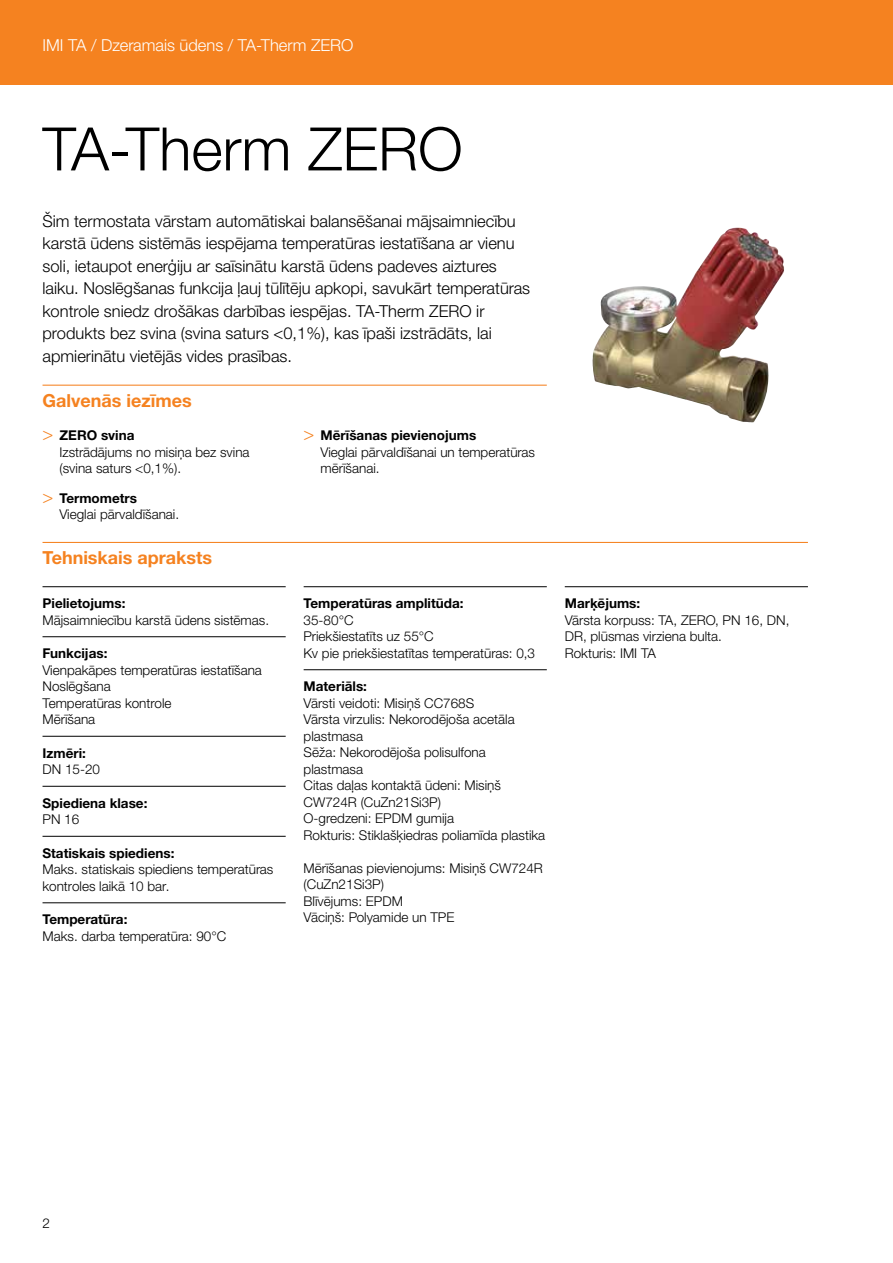
<style>
.page{position:relative;width:893px;height:1263px;background:#fff}
.page>*{position:absolute;margin:0;border:0;box-sizing:border-box;transform-origin:0 0}
.t1{font:300 60px "Helvetica Neue LTW1 G";color:#000}
.t2{font:700 18px "Helvetica Neue LTW1 G";color:#f58220}
.t3{font:300 16.5px/22.5px "Helvetica Neue LTW1 G";color:#000}
.t4{font:300 16.5px "Helvetica Neue LTW1 G";color:#fff}
.t5{font:300 13.5px/16.5px "Helvetica Neue LTW1 G";color:#000}
.t6{font:700 13.5px "Helvetica Neue LTW1 G";color:#000}
.s1{font-family:"Helvetica Neue LT Std";font-size:18px;color:#f58220}
.s2{font-weight:700}
</style>
<div class="page">
<div style="left:0;top:0;width:893px;height:85px;background:#f58220"></div>
<hr style="left:43px;top:385px;width:504px;height:1px;background:#f58220">
<hr style="left:43px;top:542px;width:765px;height:1px;background:#f58220">
<hr style="left:43px;top:586px;width:243px;height:1px;background:#000">
<hr style="left:43px;top:636px;width:243px;height:1px;background:#000">
<hr style="left:43px;top:736px;width:243px;height:1px;background:#000">
<hr style="left:43px;top:786px;width:243px;height:1px;background:#000">
<hr style="left:43px;top:836px;width:243px;height:1px;background:#000">
<hr style="left:43px;top:902px;width:243px;height:1px;background:#000">
<hr style="left:304px;top:586px;width:243px;height:1px;background:#000">
<hr style="left:304px;top:669px;width:243px;height:1px;background:#000">
<hr style="left:565px;top:586px;width:243px;height:1px;background:#000">
<img style="left:592px;top:230px;width:192px;height:192px">
<p class="t4" style="left:43px;top:35px;width:312px">IMI TA / Dzeramais ūdens / TA-Therm ZERO</p>
<h1 class="t1" style="left:43px;top:112px;width:422px">TA-Therm ZERO</h1>
<p class="t3" style="left:43px;top:210px;width:489px">Šim termostata vārstam automātiskai balansēšanai mājsaimniecību karstā ūdens sistēmās iespējama temperatūras iestatīšana ar vienu soli, ietaupot enerģiju ar saīsinātu karstā ūdens padeves aiztures laiku. Noslēgšanas funkcija ļauj tūlītēju apkopi, savukārt temperatūras kontrole sniedz drošākas darbības iespējas. TA-Therm ZERO ir produkts bez svina (svina saturs &lt;0,1%), kas īpaši izstrādāts, lai apmierinātu vietējās vides prasības.</p>
<h2 class="t2" style="left:43px;top:389px;width:151px">Galvenās iezīmes</h2>
<p class="t5" style="left:60px;top:427px;width:192px;text-indent:-17px"><span class="s1">&gt;</span> <span class="s2">ZERO svina<br></span>Izstrādājums no misiņa bez svina (svina saturs &lt;0,1%).</p>
<p class="t5" style="left:60px;top:490px;width:121px;text-indent:-17px"><span class="s1">&gt;</span> <span class="s2">Termometrs<br></span>Vieglai pārvaldīšanai.</p>
<p class="t5" style="left:321px;top:427px;width:216px;text-indent:-17px"><span class="s1">&gt;</span> <span class="s2">Mērīšanas pievienojums<br></span>Vieglai pārvaldīšanai un temperatūras mērīšanai.</p>
<h2 class="t2" style="left:43px;top:547px;width:171px">Tehniskais apraksts</h2>
<p class="t6" style="left:43px;top:595px;width:84px">Pielietojums:</p>
<p class="t5" style="left:43px;top:612px;width:228px">Mājsaimniecību karstā ūdens sistēmas.</p>
<p class="t6" style="left:43px;top:645px;width:66px">Funkcijas:</p>
<p class="t5" style="left:43px;top:662px;width:221px">Vienpakāpes temperatūras iestatīšana<br>Noslēgšana<br>Temperatūras kontrole<br>Mērīšana</p>
<p class="t6" style="left:43px;top:745px;width:45px">Izmēri:</p>
<p class="t5" style="left:43px;top:761px;width:59px">DN 15-20</p>
<p class="t6" style="left:43px;top:795px;width:106px">Spiediena klase:</p>
<p class="t5" style="left:43px;top:811px;width:38px">PN 16</p>
<p class="t6" style="left:43px;top:845px;width:133px">Statiskais spiediens:</p>
<p class="t5" style="left:43px;top:861px;width:232px">Maks. statiskais spiediens temperatūras kontroles laikā 10 bar.</p>
<p class="t6" style="left:43px;top:911px;width:86px">Temperatūra:</p>
<p class="t5" style="left:43px;top:928px;width:185px">Maks. darba temperatūra: 90°C</p>
<p class="t6" style="left:304px;top:595px;width:161px">Temperatūras amplitūda:</p>
<p class="t5" style="left:304px;top:612px;width:233px">35-80°C<br>Priekšiestatīts uz 55°C<br>Kv pie priekšiestatītas temperatūras: 0,3</p>
<p class="t6" style="left:304px;top:678px;width:65px">Materiāls:</p>
<p class="t5" style="left:304px;top:695px;width:243px">Vārsti veidoti: Misiņš CC768S<br>Vārsta virzulis: Nekorodējoša acetāla plastmasa<br>Sēža: Nekorodējoša polisulfona plastmasa<br>Citas daļas kontaktā ūdeni: Misiņš<br>CW724R (CuZn21Si3P)<br>O-gredzeni: EPDM gumija<br>Rokturis: Stiklašķiedras poliamīda plastika</p>
<p class="t5" style="left:304px;top:860px;width:241px">Mērīšanas pievienojums: Misiņš CW724R (CuZn21Si3P)<br>Blīvējums: EPDM<br>Vāciņš: Polyamide un TPE</p>
<p class="t6" style="left:565px;top:595px;width:77px">Marķējums:</p>
<p class="t5" style="left:565px;top:612px;width:226px">Vārsta korpuss: TA, ZERO, PN 16, DN,<br>DR, plūsmas virziena bulta.<br>Rokturis: IMI TA</p>
<p class="t5" style="left:43px;top:1215px;width:9px">2</p>
</div>
